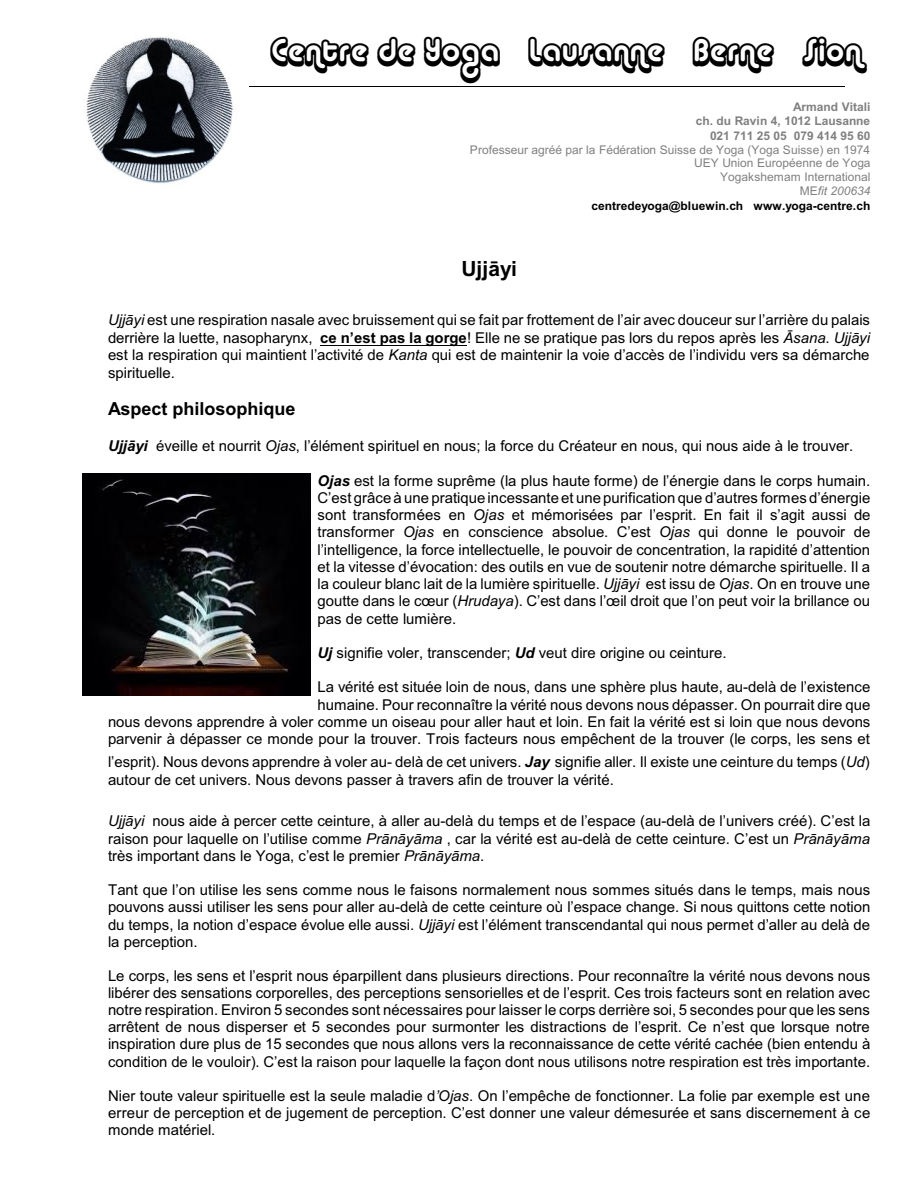
<style>
.page{position:relative;width:918px;height:1188px;background:#fff}
.page>*{position:absolute;margin:0;border:0;box-sizing:border-box;transform-origin:0 0}
.t1{font:31.5px "Alba Super";letter-spacing:.005em;color:#000}
.t2{font:700 21px "Arial";color:#000}
.t3{font:700 18px "Arial";color:#000}
.t4{font:15px/17.2px "Arial";color:#000;text-align:justify}
.t5{font:12px/14px "Arial";color:#808080;text-align:right}
.t6{font:700 12px/14.4px "Arial";color:#808080;text-align:right}
.s1{font-style:italic}
.s2{font-weight:700;color:#000}
.s3{font-weight:700}
.s4{font-weight:700;font-style:italic}
</style>
<div class="page">
<img style="left:82px;top:474px;width:229px;height:222px">
<hr style="left:321px;top:345px;width:146px;height:1px;background:#000">
<hr style="left:249px;top:86px;width:596px;height:1px;background:#000">
<img style="left:86px;top:37px;width:147px;height:147px">
<h1 class="t1" style="left:270px;top:31px;width:592px">Centre de Yoga Lausanne Berne Sion</h1>
<p class="t6" style="left:696px;top:100px;width:176px">Armand Vitali<br>ch. du Ravin 4, 1012 Lausanne<br>021 711 25 05 079 414 95 60</p>
<p class="t5" style="left:470px;top:143px;width:402px">Professeur agréé par la Fédération Suisse de Yoga (Yoga Suisse) en 1974<br>UEY Union Européenne de Yoga<br>Yogakshemam International<br>ME<span class="s1">fit 200634<br></span><span class="s2">centredeyoga@bluewin.ch www.yoga-centre.ch</span></p>
<h2 class="t2" style="left:462px;top:261px;width:57px">Ujjâyi</h2>
<p class="t4" style="left:108px;top:313px;width:764px"><span class="s1">Ujjâyi</span> est une respiration nasale avec bruissement qui se fait par frottement de l’air avec douceur sur l’arrière du palais derrière la luette, nasopharynx, <span class="s3">ce n’est pas la gorge</span>! Elle ne se pratique pas lors du repos après les <span class="s1">Âsana</span>. <span class="s1">Ujjâyi </span>est la respiration qui maintient l’activité de <span class="s1">Kanta</span> qui est de maintenir la voie d’accès de l’individu vers sa démarche spirituelle.</p>
<p class="t3" style="left:108px;top:402px;width:189px">Aspect philosophique</p>
<p class="t4" style="left:108px;top:439px;width:747px"><span class="s4">Ujjâyi</span> éveille et nourrit <span class="s1">Ojas</span>, l’élément spirituel en nous; la force du Créateur en nous, qui nous aide à le trouver.</p>
<p class="t4" style="left:318px;top:473px;width:555px"><span class="s4">Ojas</span> est la forme suprême (la plus haute forme) de l’énergie dans le corps humain.<br>C’est grâce à une pratique incessante et une purification que d’autres formes d’énergie sont transformées en <span class="s1">Ojas</span> et mémorisées par l’esprit. En fait il s’agit aussi de transformer <span class="s1">Ojas</span> en conscience absolue. C’est <span class="s1">Ojas</span> qui donne le pouvoir de l’intelligence, la force intellectuelle, le pouvoir de concentration, la rapidité d’attention et la vitesse d’évocation: des outils en vue de soutenir notre démarche spirituelle. Il a la couleur blanc lait de la lumière spirituelle. <span class="s1">Ujjâyi</span> est issu de <span class="s1">Ojas</span>. On en trouve une goutte dans le cœur (<span class="s1">Hrudaya</span>). C’est dans l’œil droit que l’on peut voir la brillance ou pas de cette lumière.</p>
<p class="t4" style="left:318px;top:646px;width:411px"><span class="s4">Uj</span> signifie voler, transcender; <span class="s4">Ud</span> veut dire origine ou ceinture.</p>
<p class="t4" style="left:108px;top:680px;width:764px;text-align:right">La vérité est située loin de nous, dans une sphère plus haute, au-delà de l’existence<br>humaine. Pour reconnaître la vérité nous devons nous dépasser. On pourrait dire que<br>nous devons apprendre à voler comme un oiseau pour aller haut et loin. En fait la vérité est si loin que nous devons parvenir à dépasser ce monde pour la trouver. Trois facteurs nous empêchent de la trouver (le corps, les sens et</p>
<p class="t4" style="left:108px;top:754px;width:763px;line-height:18.3px">l’esprit). Nous devons apprendre à voler au- delà de cet univers. <span class="s4">Jay</span> signifie aller. Il existe une ceinture du temps (<span class="s1">Ud</span>) autour de cet univers. Nous devons passer à travers afin de trouver la vérité.</p>
<p class="t4" style="left:108px;top:814px;width:764px"><span class="s1">Ujjâyi</span> nous aide à percer cette ceinture, à aller au-delà du temps et de l’espace (au-delà de l’univers créé). C’est la raison pour laquelle on l’utilise comme <span class="s1">Prânâyâma</span> , car la vérité est au-delà de cette ceinture. C’est un <span class="s1">Prânâyâma </span>très important dans le Yoga, c’est le premier <span class="s1">Prânâyâma</span>.</p>
<p class="t4" style="left:108px;top:883px;width:764px">Tant que l’on utilise les sens comme nous le faisons normalement nous sommes situés dans le temps, mais nous pouvons aussi utiliser les sens pour aller au-delà de cette ceinture où l’espace change. Si nous quittons cette notion du temps, la notion d’espace évolue elle aussi. <span class="s1">Ujjâyi</span> est l’élément transcendantal qui nous permet d’aller au delà de la perception.</p>
<p class="t4" style="left:108px;top:969px;width:764px">Le corps, les sens et l’esprit nous éparpillent dans plusieurs directions. Pour reconnaître la vérité nous devons nous libérer des sensations corporelles, des perceptions sensorielles et de l’esprit. Ces trois facteurs sont en relation avec notre respiration. Environ 5 secondes sont nécessaires pour laisser le corps derrière soi, 5 secondes pour que les sens arrêtent de nous disperser et 5 secondes pour surmonter les distractions de l’esprit. Ce n’est que lorsque notre inspiration dure plus de 15 secondes que nous allons vers la reconnaissance de cette vérité cachée (bien entendu à condition de le vouloir). C’est la raison pour laquelle la façon dont nous utilisons notre respiration est très importante.</p>
<p class="t4" style="left:108px;top:1088px;width:764px">Nier toute valeur spirituelle est la seule maladie d<span class="s1">’Ojas</span>. On l’empêche de fonctionner. La folie par exemple est une erreur de perception et de jugement de perception. C’est donner une valeur démesurée et sans discernement à ce monde matériel.</p>
</div>
